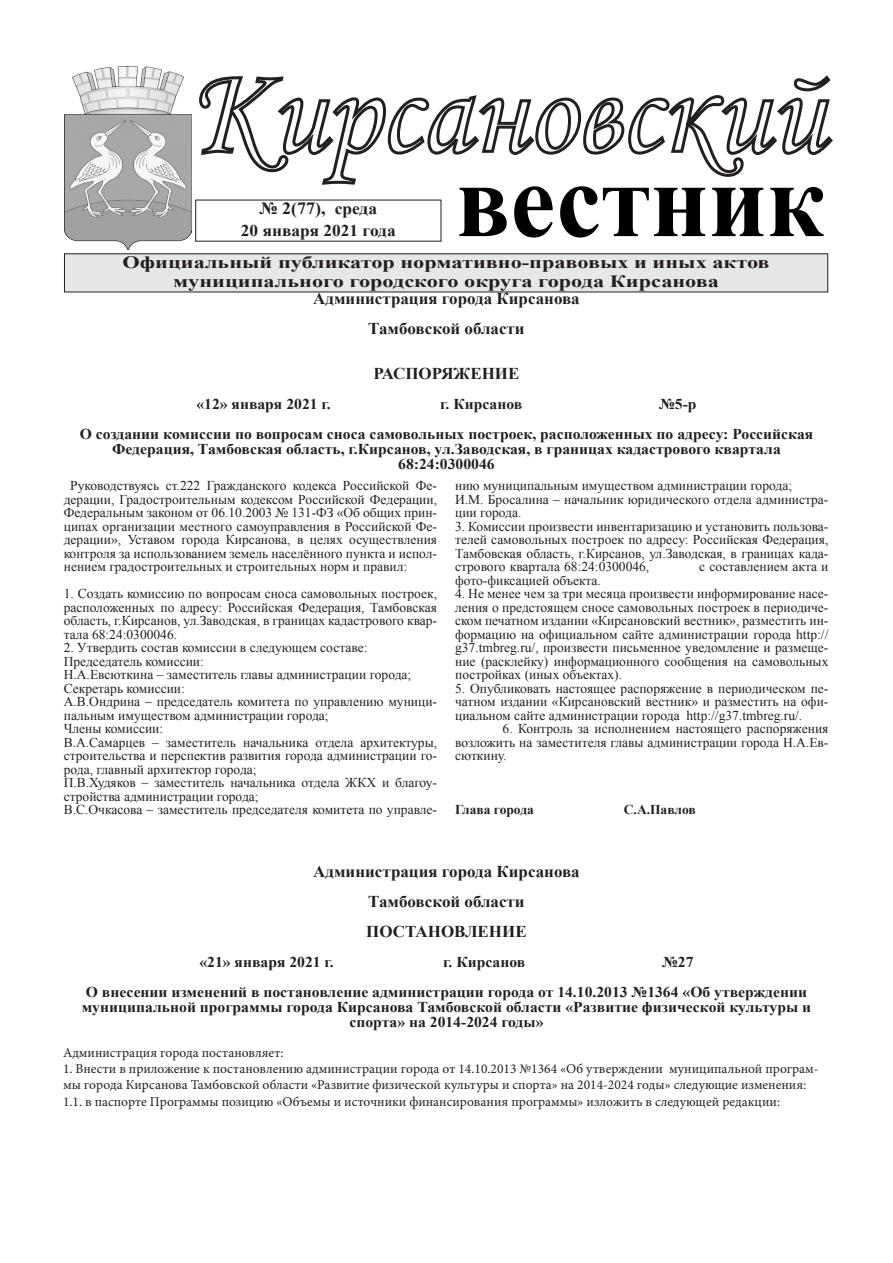
<style>
.page{position:relative;width:893px;height:1263px;background:#fff}
.page>*{position:absolute;margin:0;border:0;box-sizing:border-box;transform-origin:0 0}
.t1{font:700 105.9px "Times New Roman";color:#000;scale:.95 1}
.t2{font:700 17.25px "Times New Roman";color:#231f20;scale:1.29 1}
.t3{font:700 17.1px "Times New Roman";color:#231f20;scale:1.05 1}
.t4{font:700 16.5px "Times New Roman";color:#231f20}
.t5{font:700 16.5px "Times New Roman";color:#231f20;scale:1.05 1}
.t6{font:700 15px/15px "Times New Roman";color:#231f20;text-align:center;scale:1.04 1}
.t7{font:13.5px/13.5px "Times New Roman";color:#231f20;text-align:justify}
.t8{font:13.5px/16.2px "Minion Pro";color:#231f20}
.t9{font:700 13.5px "Times New Roman";color:#231f20}
.s1{font-size:16.5px}
</style>
<div class="page">
<svg style="left:199px;top:75px;width:634px;height:110px"></svg>
<img style="left:65px;top:67px;width:126px;height:183px">
<div style="left:64px;top:254px;width:764px;height:38px;background:#e6e7e9"></div>
<p class="t1" style="left:456px;top:127px;width:390px">вестник</p>
<p class="t2" style="left:123px;top:250px;width:503px">Официальный публикатор нормативно-правовых и иных актов</p>
<p class="t2" style="left:173px;top:269px;width:425px">муниципального городского округа города Кирсанова</p>
<p class="t4" style="left:313px;top:287px;width:268px">Администрация города Кирсанова</p>
<p class="t4" style="left:368px;top:317px;width:158px">Тамбовской области</p>
<p class="t4" style="left:374px;top:362px;width:147px">РАСПОРЯЖЕНИЕ</p>
<p class="t6" style="left:196px;top:396px;width:131px">«12» января 2021 г.</p>
<p class="t6" style="left:440px;top:396px;width:80px">г. Кирсанов</p>
<p class="t6" style="left:659px;top:396px;width:37px">№5-р</p>
<p class="t6" style="left:80px;top:426px;width:707px">О создании комиссии по вопросам сноса самовольных построек, расположенных по адресу: Российская<br>Федерация, Тамбовская область, г.Кирсанов, ул.Заводская, в границах кадастрового квартала<br>68:24:0300046</p>
<p class="t7" style="left:64px;top:479px;width:375px;text-indent:7px">Руководствуясь ст.222 Гражданского кодекса Российской Фе&shy;дерации, Градостроительным кодексом Российской Федерации, Федеральным законом от 06.10.2003 № 131-ФЗ «Об общих прин&shy;ципах организации местного самоуправления в Российской Фе&shy;дерации», Уставом города Кирсанова, в целях осуществления контроля за использованием земель населённого пункта и испол&shy;нением градостроительных и строительных норм и правил:</p>
<p class="t7" style="left:64px;top:587px;width:375px">1. Создать комиссию по вопросам сноса самовольных построек, расположенных по адресу: Российская Федерация, Тамбовская область, г.Кирсанов, ул.Заводская, в границах кадастрового квар&shy;тала 68:24:0300046.</p>
<p class="t7" style="left:64px;top:641px;width:305px">2. Утвердить состав комиссии в следующем составе:</p>
<p class="t7" style="left:64px;top:654px;width:142px">Председатель комиссии:</p>
<p class="t7" style="left:64px;top:668px;width:349px">Н.А.Евсюткина – заместитель главы администрации города;</p>
<p class="t7" style="left:64px;top:681px;width:123px">Секретарь комиссии:</p>
<p class="t7" style="left:64px;top:695px;width:375px">А.В.Ондрина – председатель комитета по управлению муници&shy;пальным имуществом администрации города;</p>
<p class="t7" style="left:64px;top:722px;width:101px">Члены комиссии:</p>
<p class="t7" style="left:64px;top:735px;width:375px">В.А.Самарцев – заместитель начальника отдела архитектуры, строительства и перспектив развития города администрации го&shy;рода, главный архитектор города;</p>
<p class="t7" style="left:64px;top:776px;width:375px">П.В.Худяков – заместитель начальника отдела ЖКХ и благоу&shy;стройства администрации города;</p>
<p class="t7" style="left:64px;top:803px;width:375px">В.С.Очкасова – заместитель председателя комитета по управле-</p>
<p class="t3" style="left:260px;top:196px;width:113px">№ 2(77), <span class="s1">среда</span></p>
<p class="t5" style="left:241px;top:219px;width:149px">20 января 2021 года</p>
<p class="t7" style="left:455px;top:479px;width:338px">нию муниципальным имуществом администрации города;</p>
<p class="t7" style="left:455px;top:492px;width:375px">И.М. Бросалина – начальник юридического отдела администра&shy;ции города.</p>
<p class="t7" style="left:455px;top:519px;width:375px">3. Комиссии произвести инвентаризацию и установить пользова&shy;телей самовольных построек по адресу: Российская Федерация, Тамбовская область, г.Кирсанов, ул.Заводская, в границах када&shy;стрового квартала 68:24:0300046,</p>
<p class="t7" style="left:699px;top:560px;width:131px">с составлением акта и</p>
<p class="t7" style="left:455px;top:573px;width:147px">фото-фиксацией объекта.</p>
<p class="t7" style="left:455px;top:587px;width:375px">4. Не менее чем за три месяца произвести информирование насе&shy;ления о предстоящем сносе самовольных построек в периодиче&shy;ском печатном издании «Кирсановский вестник», разместить ин&shy;формацию на официальном сайте администрации города http:// g37.tmbreg.ru/, произвести письменное уведомление и размеще&shy;ние (расклейку) информационного сообщения на самовольных постройках (иных объектах).</p>
<p class="t7" style="left:455px;top:681px;width:375px">5. Опубликовать настоящее распоряжение в периодическом пе&shy;чатном издании «Кирсановский вестник» и разместить на офи&shy;циальном сайте администрации города http://g37.tmbreg.ru/.</p>
<p class="t7" style="left:455px;top:722px;width:375px;text-indent:47px">6. Контроль за исполнением настоящего распоряжения возложить на заместителя главы администрации города Н.А.Ев&shy;сюткину.</p>
<p class="t9" style="left:455px;top:801px;width:80px">Глава города</p>
<p class="t9" style="left:624px;top:801px;width:73px">С.А.Павлов</p>
<p class="t4" style="left:313px;top:860px;width:268px">Администрация города Кирсанова</p>
<p class="t4" style="left:368px;top:890px;width:158px">Тамбовской области</p>
<p class="t4" style="left:366px;top:920px;width:162px">ПОСТАНОВЛЕНИЕ</p>
<p class="t6" style="left:199px;top:954px;width:131px">«21» января 2021 г.</p>
<p class="t6" style="left:443px;top:954px;width:80px">г. Кирсанов</p>
<p class="t6" style="left:662px;top:954px;width:32px">№27</p>
<p class="t6" style="left:82px;top:984px;width:703px">О внесении изменений в постановление администрации города от 14.10.2013 №1364 «Об утверждении муниципальной программы города Кирсанова Тамбовской области «Развитие физической культуры и спорта» на 2014-2024 годы»</p>
<p class="t8" style="left:63px;top:1045px;width:222px">Администрация города постановляет:</p>
<p class="t8" style="left:63px;top:1061px;width:757px">1. Внести в приложение к постановлению администрации города от 14.10.2013 №1364 «Об утверждении муниципальной програм&shy;мы города Кирсанова Тамбовской области «Развитие физической культуры и спорта» на 2014-2024 годы» следующие изменения:</p>
<p class="t8" style="left:63px;top:1093px;width:719px">1.1. в паспорте Программы позицию «Объемы и источники финансирования программы» изложить в следующей редакции:</p>
</div>
